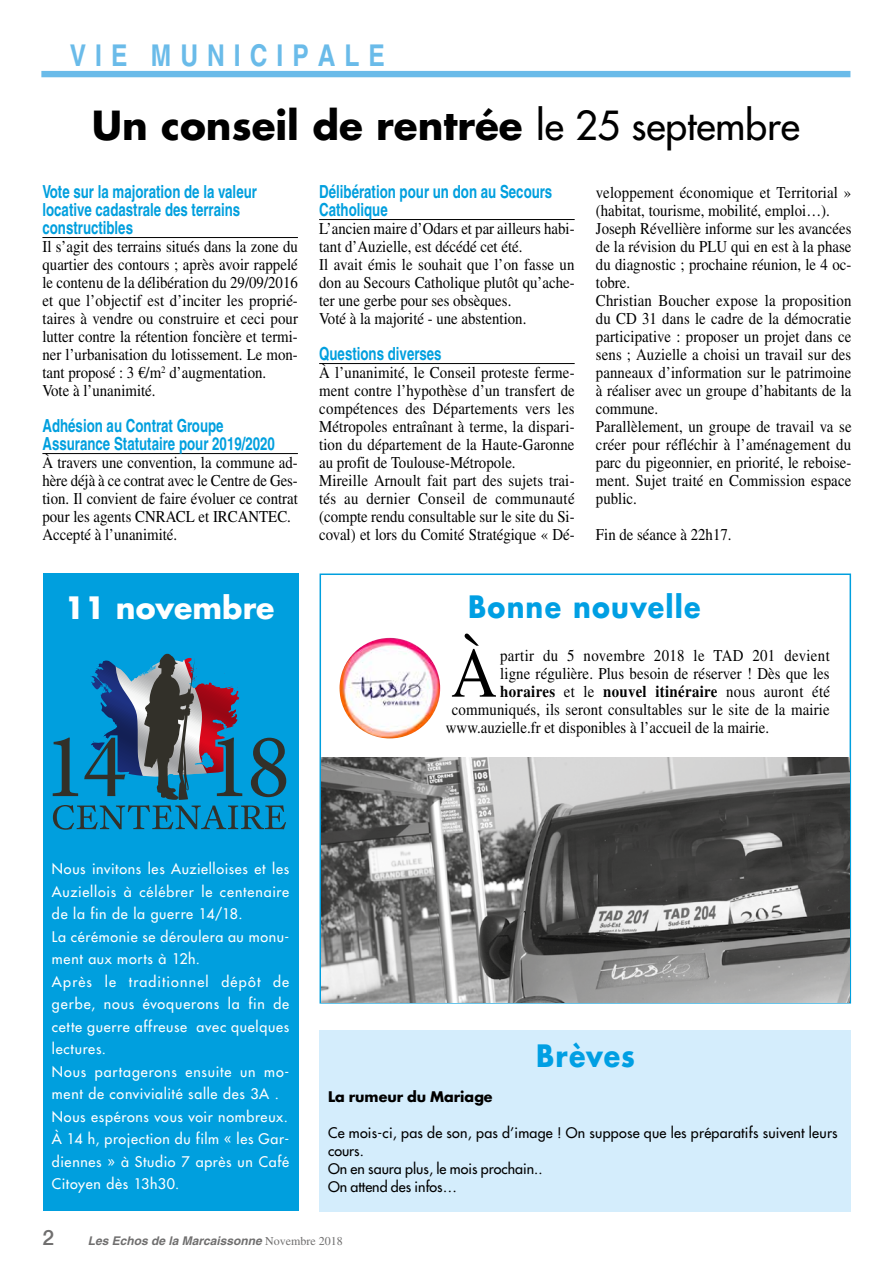
<style>
.page{position:relative;width:893px;height:1263px;background:#fff}
.page>*{position:absolute;margin:0;border:0;box-sizing:border-box;transform-origin:0 0}
.t1{font:70.95px "Times";color:#000;scale:.9 1}
.t2{font:700 39px "Futura";color:#000}
.t3{font:700 30px "Futura";letter-spacing:.045em;color:#009fe3;scale:.9 1}
.t4{font:700 condensed 30px "Helvetica";letter-spacing:.3em;color:#6abbe9}
.t5{font:700 30px "Futura";color:#fff}
.t6{font:500 21px "Helvetica Neue";color:#706f6f}
.t7{font:700 condensed 18px/18px "Helvetica";color:#009fde;scale:.9 1}
.t8{font:16.5px/18px "Times";color:#000;scale:.9 1}
.t9{font:700 16.5px "Times";letter-spacing:.025em;color:#000;scale:.9 1}
.t10{font:16.5px "Times";letter-spacing:.025em;color:#000;scale:.9 1}
.t11{font:14.25px/22.5px "Futura";letter-spacing:.05em;color:#fff}
.t12{font:14.25px/18px "Futura";letter-spacing:.015em;color:#000}
.t13{font:700 14.25px "Futura";color:#000}
.t14{font:italic 700 12px "Helvetica";color:#706f6f}
.s1{font-weight:400}
.s2{font-family:"Times";font-weight:400;font-style:normal}
</style>
<div class="page">
<div style="left:41px;top:71px;width:809px;height:6px;background:#6abbe9"></div>
<hr style="left:42px;top:237px;width:256px;height:1px;background:#000">
<hr style="left:42px;top:453px;width:256px;height:1px;background:#000">
<hr style="left:319px;top:219px;width:256px;height:1px;background:#000">
<hr style="left:319px;top:363px;width:256px;height:1px;background:#000">
<div style="left:43px;top:573px;width:255px;height:638px;background:#009fde"></div>
<img style="left:339px;top:638px;width:101px;height:100px;border-radius:50px">
<svg style="left:53px;top:654px;width:233px;height:176px"></svg>
<div style="left:320px;top:1030px;width:531px;height:181px;background:#d4edfc"></div>
<img style="left:321px;top:758px;width:528px;height:244px">
<h3 class="t4" style="left:70px;top:37px;width:317px">VIE MUNICIPALE</h3>
<h2 class="t2" style="left:92px;top:99px;width:710px">Un conseil de rentrée <span class="s1">le 25 septembre</span></h2>
<p class="t7" style="left:42px;top:182px;width:240px">Vote sur la majoration de la valeur locative cadastrale des terrains constructibles</p>
<p class="t8" style="left:42px;top:237px;width:285px">Il s’agit des terrains situés dans la zone du quartier des contours ; après avoir rappelé le contenu de la délibération du 29/09/2016 et que l’objectif est d’inciter les proprié&shy;taires à vendre ou construire et ceci pour lutter contre la rétention foncière et termi&shy;ner l’urbanisation du lotissement. Le mon&shy;tant proposé : 3 €/m<sup>2</sup> d’augmentation.<br>Vote à l’unanimité.</p>
<p class="t7" style="left:42px;top:416px;width:260px">Adhésion au Contrat Groupe<br>Assurance Statutaire pour 2019/2020</p>
<p class="t8" style="left:42px;top:453px;width:285px">À travers une convention, la commune ad&shy;hère déjà à ce contrat avec le Centre de Ges&shy;tion. Il convient de faire évoluer ce contrat pour les agents CNRACL et IRCANTEC.<br>Accepté à l’unanimité.</p>
<p class="t7" style="left:319px;top:182px;width:260px">Délibération pour un don au Secours<br>Catholique</p>
<p class="t8" style="left:319px;top:219px;width:285px">L’ancien maire d’Odars et par ailleurs habi&shy;tant d’Auzielle, est décédé cet été.<br>Il avait émis le souhait que l’on fasse un don au Secours Catholique plutôt qu’ache&shy;ter une gerbe pour ses obsèques.<br>Voté à la majorité - une abstention.</p>
<p class="t7" style="left:319px;top:344px;width:137px">Questions diverses</p>
<p class="t8" style="left:319px;top:363px;width:286px">À l’unanimité, le Conseil proteste ferme&shy;ment contre l’hypothèse d’un transfert de compétences des Départements vers les Métropoles entraînant à terme, la dispari&shy;tion du département de la Haute-Garonne au profit de Toulouse-Métropole.<br>Mireille Arnoult fait part des sujets trai&shy;tés au dernier Conseil de communauté (compte rendu consultable sur le site du Si&shy;coval) et lors du Comité Stratégique « Dé-</p>
<p class="t8" style="left:596px;top:183px;width:286px">veloppement économique et Territorial » (habitat, tourisme, mobilité, emploi…).<br>Joseph Révellière informe sur les avancées de la révision du PLU qui en est à la phase du diagnostic ; prochaine réunion, le 4 oc&shy;tobre.<br>Christian Boucher expose la proposition du CD 31 dans le cadre de la démocratie participative : proposer un projet dans ce sens ; Auzielle a choisi un travail sur des panneaux d’information sur le patrimoine à réaliser avec un groupe d’habitants de la commune.<br>Parallèlement, un groupe de travail va se créer pour réfléchir à l’aménagement du parc du pigeonnier, en priorité, le reboise&shy;ment. Sujet traité en Commission espace public.</p>
<p class="t8" style="left:596px;top:525px;width:152px">Fin de séance à 22h17.</p>
<h3 class="t5" style="left:64px;top:588px;width:212px">11 novembre</h3>
<h3 class="t3" style="left:468px;top:587px;width:260px">Bonne nouvelle</h3>
<h1 class="t1" style="left:451px;top:633px;width:53px">À</h1>
<p class="t10" style="left:500px;top:646px;width:368px">partir du 5 novembre 2018 le TAD 201 devient</p>
<p class="t8" style="left:500px;top:664px;width:368px">ligne régulière. Plus besoin de réserver ! Dès que les</p>
<p class="t9" style="left:500px;top:681px;width:368px">horaires <span class="s1">et le</span> nouvel itinéraire <span class="s1">nous auront été</span></p>
<p class="t8" style="left:452px;top:700px;width:421px">communiqués, ils seront consultables sur le site de la mairie</p>
<p class="t8" style="left:446px;top:718px;width:361px">www.auzielle.fr et disponibles à l’accueil de la mairie.</p>
<p class="t11" style="left:52px;top:857px;width:239px">Nous invitons les Auzielloises et les<br>Auziellois à célébrer le centenaire de la fin de la guerre 14/18.<br>La cérémonie se déroulera au monu&shy;ment aux morts à 12h.<br>Après le traditionnel dépôt de gerbe, nous évoquerons la fin de cette guerre affreuse avec quelques lectures.<br>Nous partagerons ensuite un mo&shy;ment de convivialité salle des 3A .<br>Nous espérons vous voir nombreux.<br>À 14 h, projection du film « les Gar&shy;diennes » à Studio 7 après un Café<br>Citoyen dès 13h30.</p>
<h3 class="t3" style="left:536px;top:1035px;width:111px">Brèves</h3>
<p class="t13" style="left:328px;top:1087px;width:166px">La rumeur du Mariage</p>
<p class="t12" style="left:328px;top:1124px;width:511px">Ce mois-ci, pas de son, pas d’image ! On suppose que les préparatifs suivent leurs cours.<br>On en saura plus, le mois prochain..<br>On attend des infos…</p>
<p class="t6" style="left:43px;top:1220px;width:13px">2</p>
<p class="t14" style="left:88px;top:1233px;width:257px">Les Echos de la Marcaissonne <span class="s2">Novembre 2018</span></p>
</div>
